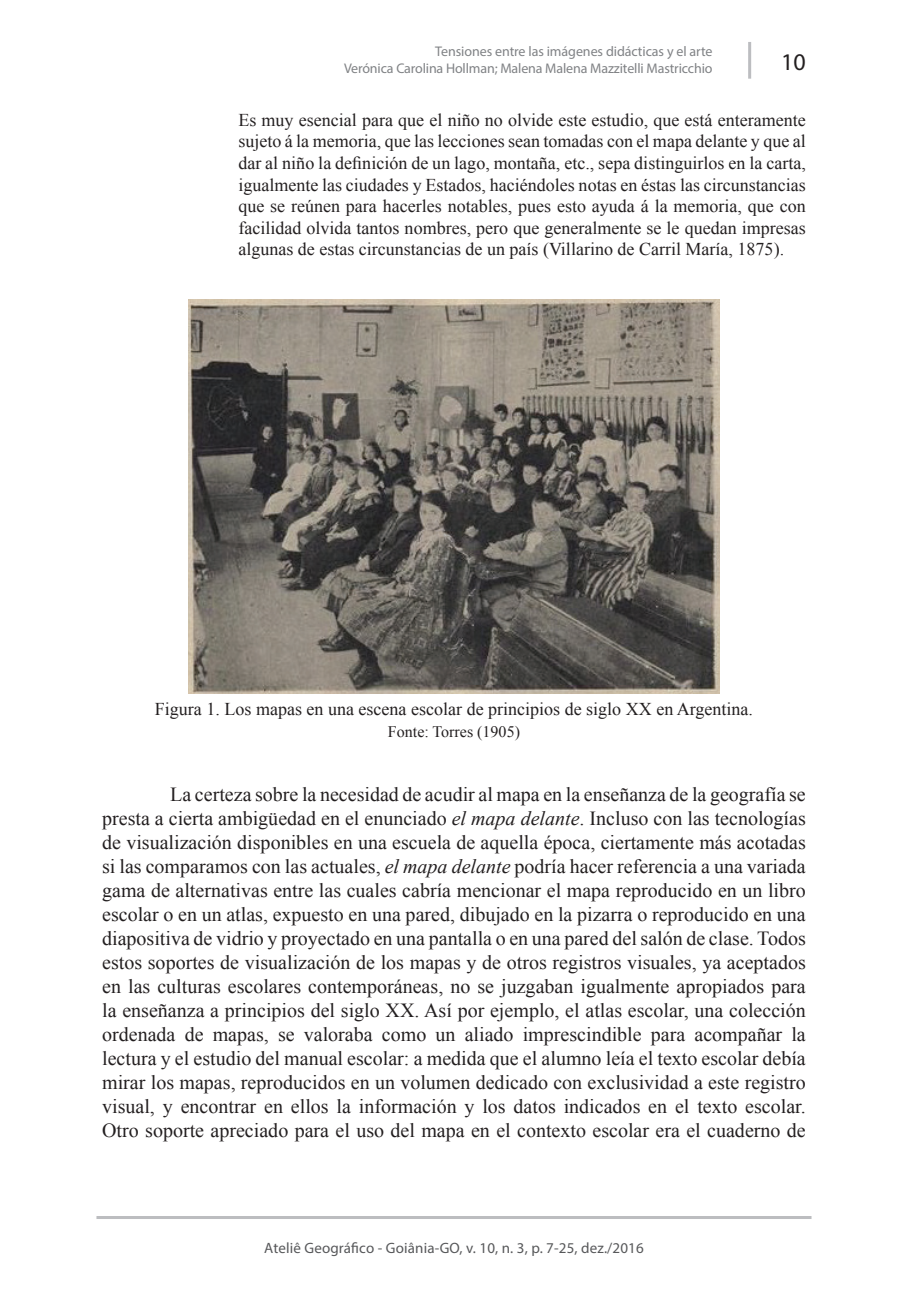
<style>
.page{position:relative;width:908px;height:1304px;background:#fff}
.page>*{position:absolute;margin:0;border:0;box-sizing:border-box;transform-origin:0 0}
.t1{font:24px "Myriad Pro";color:#231f20}
.t2{font:20px/24px "Times New Roman";color:#231f20;text-align:justify}
.t3{font:18px/21.6px "Times New Roman";color:#231f20;text-align:justify}
.t4{font:16px "Times New Roman";color:#231f20}
.t5{font:15px "Myriad Pro";letter-spacing:.01em;color:#57585a}
.t6{font:14px/16.8px "Myriad Pro";letter-spacing:-.01em;color:#808285;text-align:right}
.s1{font-style:italic}
</style>
<div class="page">
<hr style="left:96px;top:1216px;width:715px;height:3px;background:#bcbdc0">
<hr style="left:747px;top:42px;width:3px;height:37px;background:#bcbdc0">
<img style="left:189px;top:300px;width:529px;height:393px">
<p class="t6" style="left:344px;top:43px;width:370px">Tensiones entre las imágenes didácticas y el arte<br>Verónica Carolina Hollman; Malena Malena Mazzitelli Mastricchio</p>
<p class="t1" style="left:780px;top:47px;width:26px">10</p>
<p class="t3" style="left:238px;top:109px;width:568px">Es muy esencial para que el niño no olvide este estudio, que está enteramente sujeto á la memoria, que las lecciones sean tomadas con el mapa delante y que al dar al niño la definición de un lago, montaña, etc., sepa distinguirlos en la carta, igualmente las ciudades y Estados, haciéndoles notas en éstas las circunstancias que se reúnen para hacerles notables, pues esto ayuda á la memoria, que con facilidad olvida tantos nombres, pero que generalmente se le quedan impresas algunas de estas circunstancias de un país (Villarino de Carril María, 1875).</p>
<p class="t3" style="left:155px;top:698px;width:599px">Figura 1. Los mapas en una escena escolar de principios de siglo XX en Argentina.</p>
<p class="t4" style="left:388px;top:721px;width:133px">Fonte: Torres (1905)</p>
<p class="t2" style="left:102px;top:782px;width:705px;text-indent:68px">La certeza sobre la necesidad de acudir al mapa en la enseñanza de la geografía se presta a cierta ambigüedad en el enunciado <span class="s1">el mapa delante</span>. Incluso con las tecnologías de visualización disponibles en una escuela de aquella época, ciertamente más acotadas si las comparamos con las actuales, <span class="s1">el mapa delante</span> podría hacer referencia a una variada gama de alternativas entre las cuales cabría mencionar el mapa reproducido en un libro escolar o en un atlas, expuesto en una pared, dibujado en la pizarra o reproducido en una diapositiva de vidrio y proyectado en una pantalla o en una pared del salón de clase. Todos estos soportes de visualización de los mapas y de otros registros visuales, ya aceptados en las culturas escolares contemporáneas, no se juzgaban igualmente apropiados para la enseñanza a principios del siglo XX. Así por ejemplo, el atlas escolar, una colección ordenada de mapas, se valoraba como un aliado imprescindible para acompañar la lectura y el estudio del manual escolar: a medida que el alumno leía el texto escolar debía mirar los mapas, reproducidos en un volumen dedicado con exclusividad a este registro visual, y encontrar en ellos la información y los datos indicados en el texto escolar.<br>Otro soporte apreciado para el uso del mapa en el contexto escolar era el cuaderno de</p>
<p class="t5" style="left:264px;top:1239px;width:381px">Ateliê Geográfico - Goiânia-GO, v. 10, n. 3, p. 7-25, dez./2016</p>
</div>
